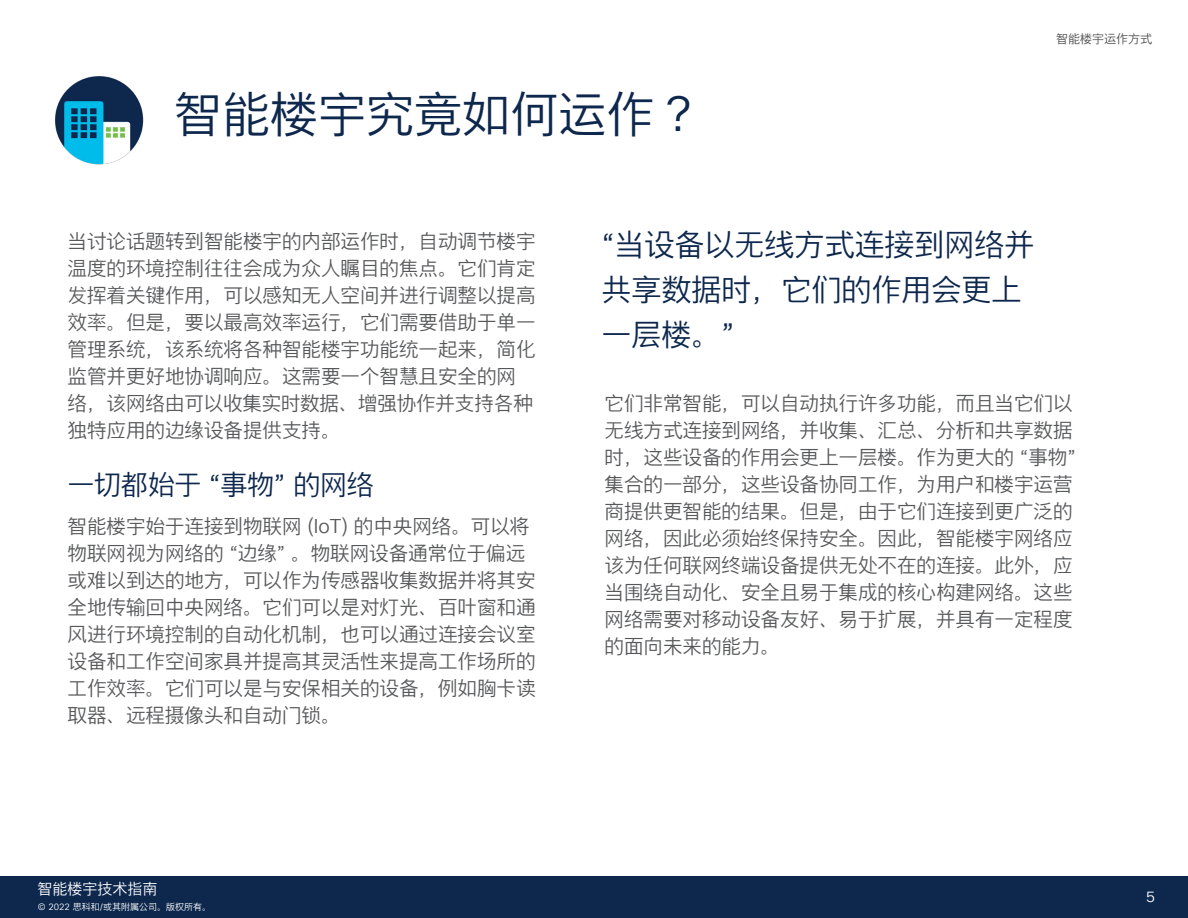
<style>
.page{position:relative;width:1188px;height:918px;background:#fff}
.page>*{position:absolute;margin:0;border:0;box-sizing:border-box;transform-origin:0 0}
.t1{font:48px "Cisco Sans CHS Light";color:#0d274d}
.pull_quot_copy{font:30px/45px "Cisco Sans CHS Light";color:#0d274d}
.Subhead2_midnight_bl{font:27px "Cisco Sans CHS Light";letter-spacing:-.01em;color:#0d274d}
.Body_13_16_5{font:19.5px/27px "Cisco Sans CHS Light";color:#57585a}
.t2{font:15px "Cisco Sans CHS Light";color:#fff}
.t3{font:15px "Cisco Sans TT Light";color:#fff}
.t4{font:12px "Cisco Sans CHS Light";color:#4d4c4c}
.t5{font:9px "Cisco Sans CHS Light";color:#fff}
.s1{font-family:"Cisco Sans TT Light"}
</style>
<div class="page">
<div style="left:0;top:876px;width:1188px;height:42px;background:#0d274d"></div>
<img style="left:55px;top:76px;width:89px;height:89px">
<p class="t1" style="left:174px;top:83px;width:529px">智能楼宇究竟如何运作？</p>
<p class="t4" style="left:1056px;top:31px;width:97px">智能楼宇运作方式</p>
<p class="Body_13_16_5" style="left:68px;top:228px;width:469px">当讨论话题转到智能楼宇的内部运作时，自动调节楼宇温度的环境控制往往会成为众人瞩目的焦点。它们肯定发挥着关键作用，可以感知无人空间并进行调整以提高效率。但是，要以最高效率运行，它们需要借助于单一管理系统，该系统将各种智能楼宇功能统一起来，简化监管并更好地协调响应。这需要一个智慧且安全的网络，该网络由可以收集实时数据、增强协作并支持各种独特应用的边缘设备提供支持。</p>
<p class="Subhead2_midnight_bl" style="left:68px;top:468px;width:308px">一切都始于 “事物” 的网络</p>
<p class="Body_13_16_5" style="left:68px;top:513px;width:469px">智能楼宇始于连接到物联网 <span class="s1">(IoT)</span> 的中央网络。可以将物联网视为网络的 “边缘” 。物联网设备通常位于偏远或难以到达的地方，可以作为传感器收集数据并将其安全地传输回中央网络。它们可以是对灯光、百叶窗和通风进行环境控制的自动化机制，也可以通过连接会议室设备和工作空间家具并提高其灵活性来提高工作场所的工作效率。它们可以是与安保相关的设备，例如胸卡读取器、远程摄像头和自动门锁。</p>
<p class="t2" style="left:38px;top:879px;width:121px">智能楼宇技术指南</p>
<p class="t5" style="left:38px;top:901px;width:175px"><span class="s1">© 2022</span> 思科和<span class="s1">/</span>或其附属公司。版权所有。</p>
<p class="pull_quot_copy" style="left:602px;top:222px;width:435px">“当设备以无线方式连接到网络并共享数据时，它们的作用会更上一层楼。”</p>
<p class="Body_13_16_5" style="left:604px;top:390px;width:473px">它们非常智能，可以自动执行许多功能，而且当它们以无线方式连接到网络，并收集、汇总、分析和共享数据时，这些设备的作用会更上一层楼。作为更大的 “事物”集合的一部分，这些设备协同工作，为用户和楼宇运营商提供更智能的结果。但是，由于它们连接到更广泛的网络，因此必须始终保持安全。因此，智能楼宇网络应该为任何联网终端设备提供无处不在的连接。此外，应当围绕自动化、安全且易于集成的核心构建网络。这些网络需要对移动设备友好、易于扩展，并具有一定程度的面向未来的能力。</p>
<p class="t3" style="left:1146px;top:887px;width:10px">5</p>
</div>
